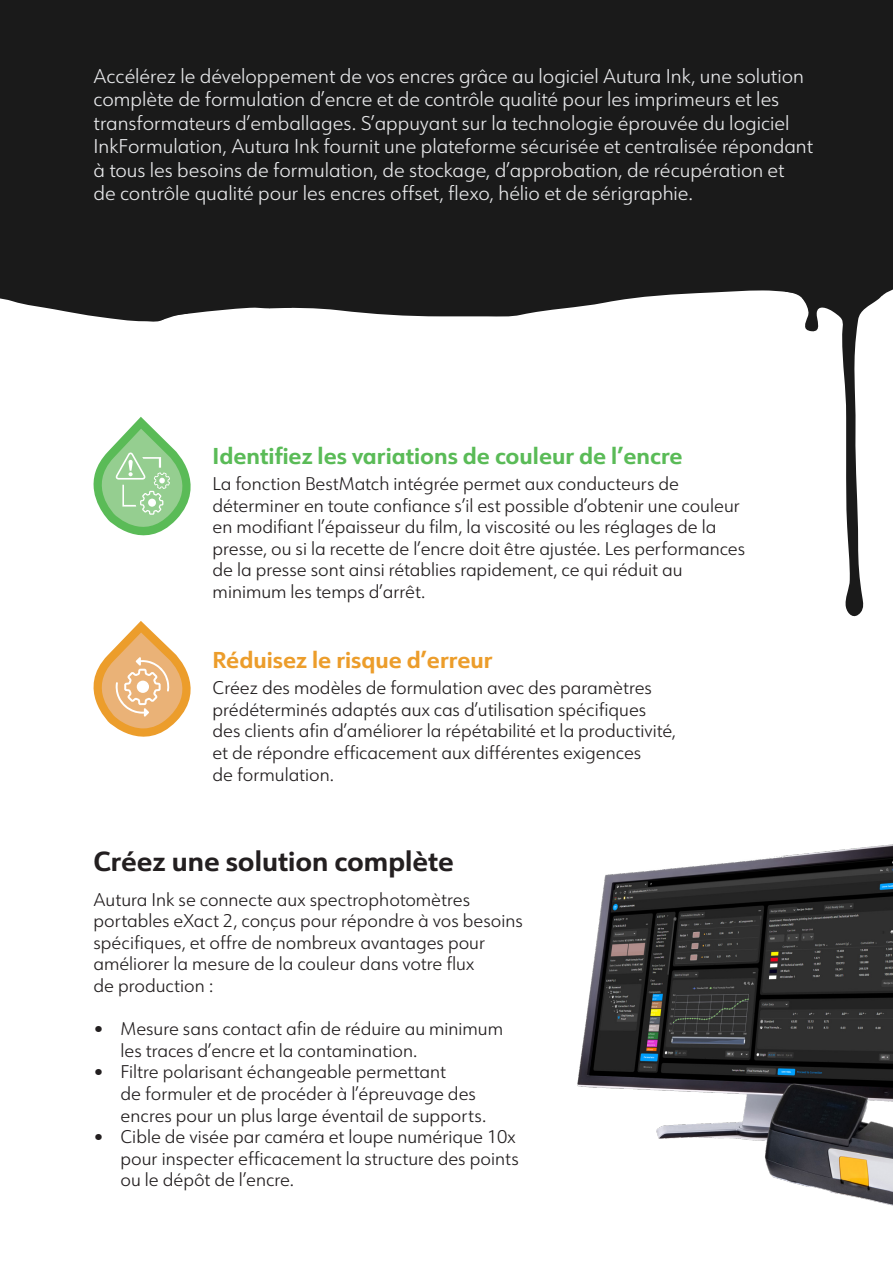
<style>
.page{position:relative;width:893px;height:1263px;background:#fff}
.page>*{position:absolute;margin:0;border:0;box-sizing:border-box;transform-origin:0 0}
.H9{font:700 27px "URW Form";color:#231f20}
.H7{font:700 22.5px "URW Form";color:#5abb57}
.H8{font:700 22.5px "URW Form";color:#ec9d2b}
.TX2{font:300 19.5px/23.4px "URW Form";color:#e6e7e9}
.TX1{font:300 18px/21.6px "URW Form";color:#231f20}
</style>
<div class="page">
<div style="left:0;top:0;width:893px;height:284px;background:#1a1a1a"></div>
<svg style="left:292px;top:284px;width:493px;height:33px;fill:#1a1a1a"></svg>
<svg style="left:0;top:284px;width:292px;height:38px"></svg>
<svg style="left:785px;top:284px;width:108px;height:333px"></svg>
<img style="left:577px;top:844px;width:316px;height:362px">
<svg style="left:93px;top:621px;width:98px;height:116px"></svg>
<div style="left:137px;top:681px;width:12px;height:12px;background:#fff;border-radius:50%"></div>
<svg style="left:93px;top:417px;width:98px;height:119px"></svg>
<p class="TX2" style="left:94px;top:64px;width:721px">Accélérez le développement de vos encres grâce au logiciel Autura Ink, une solution complète de formulation d’encre et de contrôle qualité pour les imprimeurs et les transformateurs d’emballages. S’appuyant sur la technologie éprouvée du logiciel InkFormulation, Autura Ink fournit une plateforme sécurisée et centralisée répondant à tous les besoins de formulation, de stockage, d’approbation, de récupération et<br>de contrôle qualité pour les encres offset, flexo, hélio et de sérigraphie.</p>
<p class="H7" style="left:213px;top:440px;width:471px">Identifiez les variations de couleur de l’encre</p>
<p class="TX1" style="left:213px;top:472px;width:534px">La fonction BestMatch intégrée permet aux conducteurs de déterminer en toute confiance s’il est possible d’obtenir une couleur en modifiant l’épaisseur du film, la viscosité ou les réglages de la presse, ou si la recette de l’encre doit être ajustée. Les performances de la presse sont ainsi rétablies rapidement, ce qui réduit au minimum les temps d’arrêt.</p>
<p class="H8" style="left:213px;top:644px;width:281px">Réduisez le risque d’erreur</p>
<p class="TX1" style="left:213px;top:676px;width:465px">Créez des modèles de formulation avec des paramètres prédéterminés adaptés aux cas d’utilisation spécifiques des clients afin d’améliorer la répétabilité et la productivité, et de répondre efficacement aux différentes exigences<br>de formulation.</p>
<p class="H9" style="left:94px;top:843px;width:362px">Créez une solution complète</p>
<p class="TX1" style="left:94px;top:888px;width:431px">Autura Ink se connecte aux spectrophotomètres portables eXact 2, conçus pour répondre à vos besoins spécifiques, et offre de nombreux avantages pour améliorer la mesure de la couleur dans votre flux<br>de production :</p>
<p class="TX1" style="left:121px;top:1017px;width:384px;text-indent:-27px">• Mesure sans contact afin de réduire au minimum les traces d’encre et la contamination.</p>
<p class="TX1" style="left:121px;top:1060px;width:367px;text-indent:-27px">• Filtre polarisant échangeable permettant<br>de formuler et de procéder à l’épreuvage des encres pour un plus large éventail de supports.</p>
<p class="TX1" style="left:121px;top:1125px;width:400px;text-indent:-27px">• Cible de visée par caméra et loupe numérique 10x pour inspecter efficacement la structure des points ou le dépôt de l’encre.</p>
</div>
